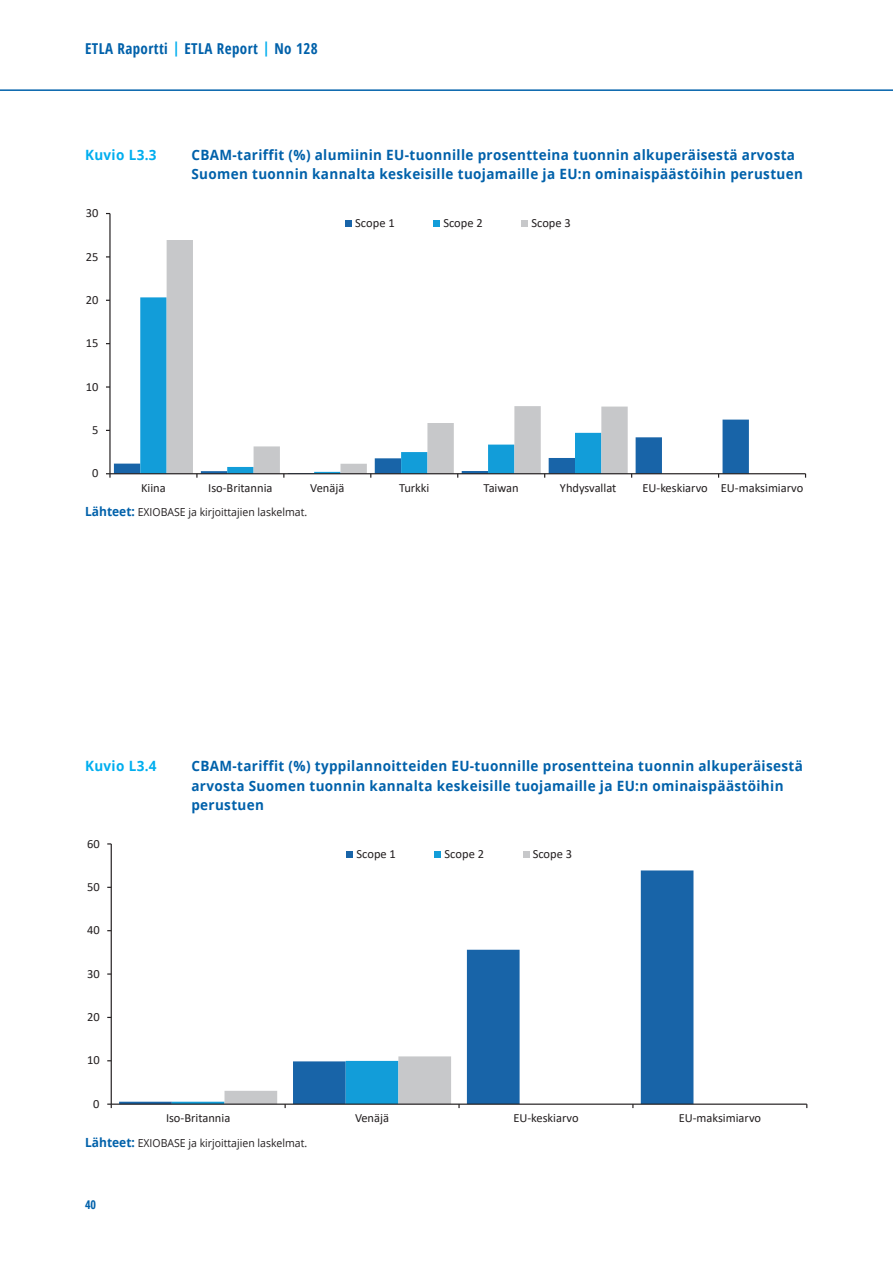
<style>
.page{position:relative;width:893px;height:1263px;background:#fff}
.page>*{position:absolute;margin:0;border:0;box-sizing:border-box;transform-origin:0 0}
.t1{font:700 condensed 15px "Open Sans";letter-spacing:.025em;color:#0161aa}
.t2{font:700 14.1px/19.5px "Open Sans";letter-spacing:.025em;color:#0161aa;scale:.95 1}
.t3{font:700 14.1px "Open Sans";letter-spacing:.025em;color:#00aeef;scale:.95 1}
.t4{font:12.45px "Calibri";color:#231f20}
.t5{font:700 condensed 12px "Open Sans";color:#0161aa}
.t6{font:10.95px "Open Sans";color:#231f20;scale:.95 1}
.t7{font:9.45px "Calibri";color:#231f20}
.s1{color:#00aeef}
.s2{font-weight:700;font-size:12.6px;color:#0161aa}
</style>
<div class="page">
<hr style="left:0;top:89px;width:893px;height:2px;background:#0161aa">
<svg style="left:119px;top:870px;width:574px;height:233px"></svg>
<hr style="left:111px;top:844px;width:1px;height:260px;background:#231f20">
<hr style="left:111px;top:1103px;width:696px;height:2px;background:#231f20">
<svg style="left:107px;top:1103px;width:5px;height:5px"></svg>
<svg style="left:172px;top:1056px;width:279px;height:52px"></svg>
<div style="left:346px;top:851px;width:7px;height:6px;background:#1864a8"></div>
<div style="left:434px;top:851px;width:7px;height:6px;background:#129dd9"></div>
<svg style="left:523px;top:851px;width:6px;height:6px"></svg>
<svg style="left:140px;top:297px;width:27px;height:123px;background:#199fd9"></svg>
<svg style="left:167px;top:240px;width:461px;height:180px"></svg>
<hr style="left:109px;top:214px;width:2px;height:260px;background:#231f20">
<hr style="left:110px;top:473px;width:695px;height:1px;background:#231f20">
<svg style="left:106px;top:420px;width:643px;height:58px"></svg>
<div style="left:345px;top:220px;width:7px;height:7px;background:#1864a8"></div>
<div style="left:433px;top:220px;width:7px;height:7px;background:#129dd9"></div>
<div style="left:521px;top:220px;width:7px;height:7px;background:#c7c8ca"></div>
<p class="t1" style="left:85px;top:38px;width:234px">ETLA Raportti <span class="s1">|</span> ETLA Report <span class="s1">|</span> No 128</p>
<p class="t3" style="left:85px;top:145px;width:77px">Kuvio L3.3</p>
<p class="t2" style="left:191px;top:144px;width:645px">CBAM-tariffit (%) alumiinin EU-tuonnille prosentteina tuonnin alkuperäisestä arvosta<br>Suomen tuonnin kannalta keskeisille tuojamaille ja EU:n ominaispäästöihin perustuen</p>
<p class="t4" style="left:86px;top:204px;width:14px">30</p>
<p class="t4" style="left:86px;top:248px;width:14px">25</p>
<p class="t4" style="left:86px;top:291px;width:14px">20</p>
<p class="t4" style="left:86px;top:334px;width:14px">15</p>
<p class="t4" style="left:86px;top:378px;width:14px">10</p>
<p class="t4" style="left:92px;top:421px;width:8px">5</p>
<p class="t4" style="left:92px;top:465px;width:8px">0</p>
<p class="t4" style="left:355px;top:215px;width:41px">Scope 1</p>
<p class="t4" style="left:443px;top:215px;width:41px">Scope 2</p>
<p class="t4" style="left:531px;top:215px;width:41px">Scope 3</p>
<p class="t4" style="left:141px;top:479px;width:26px">Kiina</p>
<p class="t4" style="left:208px;top:479px;width:66px">Iso-Britannia</p>
<p class="t4" style="left:310px;top:479px;width:36px">Venäjä</p>
<p class="t4" style="left:399px;top:479px;width:32px">Turkki</p>
<p class="t4" style="left:484px;top:479px;width:37px">Taiwan</p>
<p class="t4" style="left:560px;top:479px;width:58px">Yhdysvallat</p>
<p class="t4" style="left:642px;top:479px;width:162px">EU-keskiarvo EU-maksimiarvo</p>
<p class="t6" style="left:85px;top:505px;width:235px"><span class="s2">Lähteet:</span> EXIOBASE ja kirjoittajien laskelmat.</p>
<p class="t7" style="left:83px;top:509px;width:169px">Lähteet: EXIOBASE ja kirjoittajien laskelmat.</p>
<p class="t3" style="left:85px;top:756px;width:77px">Kuvio L3.4</p>
<p class="t2" style="left:191px;top:756px;width:645px">CBAM-tariffit (%) typpilannoitteiden EU-tuonnille prosentteina tuonnin alkuperäisestä arvosta Suomen tuonnin kannalta keskeisille tuojamaille ja EU:n ominaispäästöihin perustuen</p>
<p class="t4" style="left:87px;top:835px;width:14px">60</p>
<p class="t4" style="left:87px;top:878px;width:14px">50</p>
<p class="t4" style="left:87px;top:921px;width:14px">40</p>
<p class="t4" style="left:87px;top:965px;width:14px">30</p>
<p class="t4" style="left:87px;top:1008px;width:14px">20</p>
<p class="t4" style="left:87px;top:1052px;width:14px">10</p>
<p class="t4" style="left:93px;top:1095px;width:8px">0</p>
<p class="t4" style="left:357px;top:845px;width:41px">Scope 1</p>
<p class="t4" style="left:445px;top:845px;width:41px">Scope 2</p>
<p class="t4" style="left:533px;top:845px;width:41px">Scope 3</p>
<p class="t4" style="left:166px;top:1110px;width:66px">Iso-Britannia</p>
<p class="t4" style="left:355px;top:1110px;width:36px">Venäjä</p>
<p class="t4" style="left:513px;top:1110px;width:67px">EU-keskiarvo</p>
<p class="t4" style="left:679px;top:1110px;width:84px">EU-maksimiarvo</p>
<p class="t6" style="left:85px;top:1135px;width:235px"><span class="s2">Lähteet:</span> EXIOBASE ja kirjoittajien laskelmat.</p>
<p class="t7" style="left:85px;top:1140px;width:169px">Lähteet: EXIOBASE ja kirjoittajien laskelmat.</p>
<p class="t5" style="left:85px;top:1196px;width:13px">40</p>
</div>
